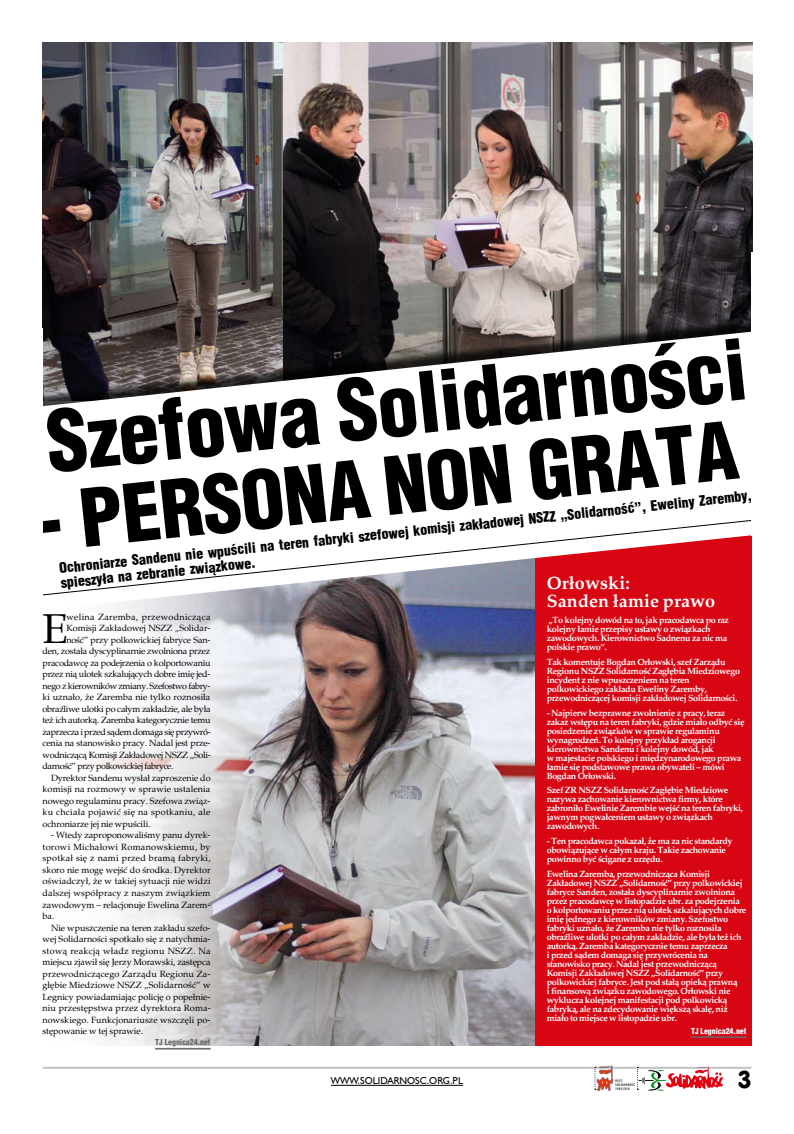
<style>
.page{position:relative;width:794px;height:1134px;background:#fff}
.page>*{position:absolute;margin:0;border:0;box-sizing:border-box;transform-origin:0 0}
.t1{font:900 82px "Switzerland Cond";color:#000}
.t2{font:900 78px "Switzerland Cond";color:#000}
.t3{font:41.8px "Palm Springs";color:#000}
.t4{font:24px "VAG Rounded PL Regular A";color:#000}
.t5{font:700 18px/18px "Palm Springs";letter-spacing:.005em;color:#fff}
.t6{font:900 14px/15px "Switzerland Cond";color:#000}
.t7{font:10px "Humanist 521 BT";color:#000}
.t8{font:700 9px/9px "Palm Springs";letter-spacing:-.04em;color:#fff}
.t9{font:9px/11.5px "Palm Springs";letter-spacing:-.015em;color:#000;text-align:justify}
.t10{font:9px "Palm Springs";letter-spacing:-.04em;color:#000}
.t11{font:9px "Palm Springs";letter-spacing:-.035em;color:#000}
.t12{font:9px "Palm Springs";letter-spacing:.005em;color:#000}
.t13{font:9px "Palm Springs";letter-spacing:.025em;color:#000}
.t14{font:9px "Palm Springs";letter-spacing:.01em;color:#000}
.t15{font:9px "Palm Springs";letter-spacing:.03em;color:#000}
.t16{font:900 8px "Switzerland Cond";letter-spacing:-.015em;color:#fff}
.t17{font:900 8px "Switzerland Cond";letter-spacing:-.015em;color:#6a6a6d}
</style>
<div class="page">
<hr style="left:43px;top:1067px;width:708px;height:2px;background:#c0c2c4">
<hr style="left:331px;top:1085px;width:132px;height:1px;background:#000">
<img style="left:597px;top:1065px;width:39px;height:25px">
<svg style="left:637px;top:1066px;width:86px;height:25px"></svg>
<svg style="left:594px;top:1067px;width:2px;height:23px"></svg>
<img style="left:94px;top:611px;width:441px;height:434px">
<div style="left:535px;top:517px;width:216px;height:528px;background:#d80513"></div>
<img style="left:283px;top:43px;width:469px;height:271px">
<hr style="left:691px;top:1037px;width:55px;height:1px;background:#656566">
<img style="left:43px;top:42px;width:240px;height:272px">
<div style="left:0;top:314px;width:794px;height:294px;background:#000;opacity:.75"></div>
<svg style="left:43px;top:328px;width:751px;height:283px"></svg>
<svg style="left:43px;top:515px;width:751px;height:82px"></svg>
<div style="left:0;top:328px;width:43px;height:349px;background:#fff"></div>
<div style="left:751px;top:252px;width:43px;height:283px;background:#fff"></div>
<hr style="left:155px;top:1048px;width:56px;height:1px;background:#656566">
<hr style="left:155px;top:1049px;width:56px;height:1px;background:#656566">
<svg style="left:383px;top:442px;width:129px;height:74px"></svg>
<h1 class="t1" style="left:41px;top:390px;width:705px;rotate:-6deg">Szefowa Solidarności</h1>
<h2 class="t2" style="left:523px;top:422px;width:40px;rotate:-6deg">grata</h2>
<h2 class="t2" style="left:32px;top:473px;width:83px;rotate:-6deg">- persona</h2>
<h3 class="t6" style="left:58px;top:560px;width:733px;rotate:-6deg">Ochroniarze Sandenu nie wpuścili na teren fabryki szefowej komisji zakładowej NSZZ „Solidarność”, Eweliny Zaremby, która spieszyła na zebranie związkowe.</h3>
<h3 class="t3" style="left:43px;top:603px;width:27px">E</h3>
<p class="t15" style="left:66px;top:611px;width:146px">welina Zaremba, przewodnicząca</p>
<h3 class="t5" style="left:547px;top:573px;width:170px">Orłowski:<br>Sanden łamie prawo</h3>
<p class="t8" style="left:547px;top:616px;width:184px">„To kolejny dowód na to, jak pracodawca po raz kolejny łamie przepisy ustawy o związkach zawodowych. Kierownictwo Sadnenu za nic ma polskie prawo”.</p>
<p class="t8" style="left:547px;top:657px;width:195px">Tak komentuje Bogdan Orłowski, szef Zarządu Regionu NSZZ Solidarność Zagłębia Miedziowego incydent z nie wpuszczeniem na teren polkowickiego zakładu Eweliny Zaremby, przewodniczącej komisji zakładowej Solidarności.</p>
<p class="t8" style="left:547px;top:708px;width:199px">- Najpierw bezprawne zwolnienie z pracy, teraz zakaz wstępu na teren fabryki, gdzie miało odbyć się posiedzenie związków w sprawie regulaminu wynagrodzeń. To kolejny przykład arogancji kierownictwa Sandenu i kolejny dowód, jak<br>w majestacie polskiego i międzynarodowego prawa łamie się podstawowe prawa obywateli – mówi Bogdan Orłowski.</p>
<p class="t8" style="left:547px;top:786px;width:198px">Szef ZR NSZZ Solidarność Zagłębie Miedziowe nazywa zachowanie kierownictwa firmy, które zabroniło Ewelinie Zarembie wejść na teren fabryki, jawnym pogwałceniem ustawy o związkach zawodowych.</p>
<p class="t8" style="left:546px;top:836px;width:187px">- Ten pracodawca pokazał, że ma za nic standardy obowiązujące w całym kraju. Takie zachowanie powinno być ścigane z urzędu.</p>
<p class="t8" style="left:546px;top:869px;width:201px">Ewelina Zaremba, przewodnicząca Komisji Zakładowej NSZZ „Solidarność” przy polkowickiej fabryce Sanden, została dyscyplinarnie zwolniona przez pracodawcę w listopadzie ubr. za podejrzenia o kolportowaniu przez nią ulotek szkalujących dobre imię jednego z kierowników zmiany. Szefostwo fabryki uznało, że Zaremba nie tylko roznosiła obraźliwe ulotki po całym zakładzie, ale była też ich autorką. Zaremba kategorycznie temu zaprzecza<br>i przed sądem domaga się przywrócenia na stanowisko pracy. Nadal jest przewodniczącą Komisji Zakładowej NSZZ „Solidarność” przy polkowickiej fabryce. Jest pod stałą opieką prawną<br>i finansową związku zawodowego. Orłowski nie wyklucza kolejnej manifestacji pod polkowicką fabryką, ale na zdecydowanie większą skalę, niż miało to miejsce w listopadzie ubr.</p>
<p class="t16" style="left:691px;top:1026px;width:57px">TJ Legnica24.net</p>
<p class="t9" style="left:66px;top:623px;width:146px">Komisji Zakładowej NSZZ „Solidar-</p>
<p class="t9" style="left:66px;top:634px;width:146px">ność” przy polkowickiej fabryce San-</p>
<p class="t9" style="left:43px;top:646px;width:169px">den, została dyscyplinarnie zwolniona przez</p>
<p class="t9" style="left:43px;top:657px;width:170px">pracodawcę za podejrzenia o kolportowaniu</p>
<p class="t9" style="left:43px;top:669px;width:169px">przez nią ulotek szkalujących dobre imię jed-</p>
<p class="t10" style="left:43px;top:680px;width:170px">nego z kierowników zmiany. Szefostwo fabry-</p>
<p class="t12" style="left:43px;top:692px;width:169px">ki uznało, że Zaremba nie tylko roznosiła</p>
<p class="t9" style="left:43px;top:703px;width:169px">obraźliwe ulotki po całym zakładzie, ale była</p>
<p class="t9" style="left:43px;top:715px;width:170px">też ich autorką. Zaremba kategorycznie temu</p>
<p class="t10" style="left:43px;top:726px;width:170px">zaprzecza i przed sądem domaga się przywró-</p>
<p class="t9" style="left:43px;top:738px;width:170px">cenia na stanowisko pracy. Nadal jest prze-</p>
<p class="t11" style="left:43px;top:749px;width:170px">wodniczącą Komisji Zakładowej NSZZ „Soli-</p>
<p class="t10" style="left:43px;top:761px;width:132px">darność” przy polkowickiej fabryce.</p>
<p class="t9" style="left:51px;top:772px;width:161px">Dyrektor Sandenu wysłał zaproszenie do</p>
<p class="t14" style="left:43px;top:784px;width:169px">komisji na rozmowy w sprawie ustalenia</p>
<p class="t9" style="left:43px;top:795px;width:170px">nowego regulaminu pracy. Szefowa związ-</p>
<p class="t13" style="left:43px;top:807px;width:169px">ku chciała pojawić się na spotkaniu, ale</p>
<p class="t9" style="left:43px;top:818px;width:109px">ochroniarze jej nie wpuścili.</p>
<p class="t9" style="left:43px;top:830px;width:170px;text-indent:9px">- Wtedy zaproponowaliśmy panu dyrek&shy;torowi Michałowi Romanowskiemu, by spotkał się z nami przed bramą fabryki, skoro nie mogę wejść do środka. Dyrektor oświadczył, że w takiej sytuacji nie widzi dalszej współpracy z naszym związkiem zawodowym – relacjonuje Ewelina Zarem&shy;ba.</p>
<p class="t9" style="left:43px;top:922px;width:170px;text-indent:9px">Nie wpuszczenie na teren zakładu szefo&shy;wej Solidarności spotkało się z natychmia&shy;stową reakcją władz regionu NSZZ. Na miejscu zjawił się Jerzy Morawski, zastępca przewodniczącego Zarządu Regionu Za&shy;głębie Miedziowe NSZZ „Solidarność” w Legnicy powiadamiając policję o popełnie&shy;niu przestępstwa przez dyrektora Roma&shy;nowskiego. Funkcjonariusze wszczęli po&shy;stępowanie w tej sprawie.</p>
<p class="t17" style="left:155px;top:1037px;width:57px">TJ Legnica24.net</p>
<p class="t7" style="left:331px;top:1074px;width:134px">WWW.SOLIDARNOSC.ORG.PL</p>
<h3 class="t4" style="left:738px;top:1064px;width:15px">3</h3>
</div>
